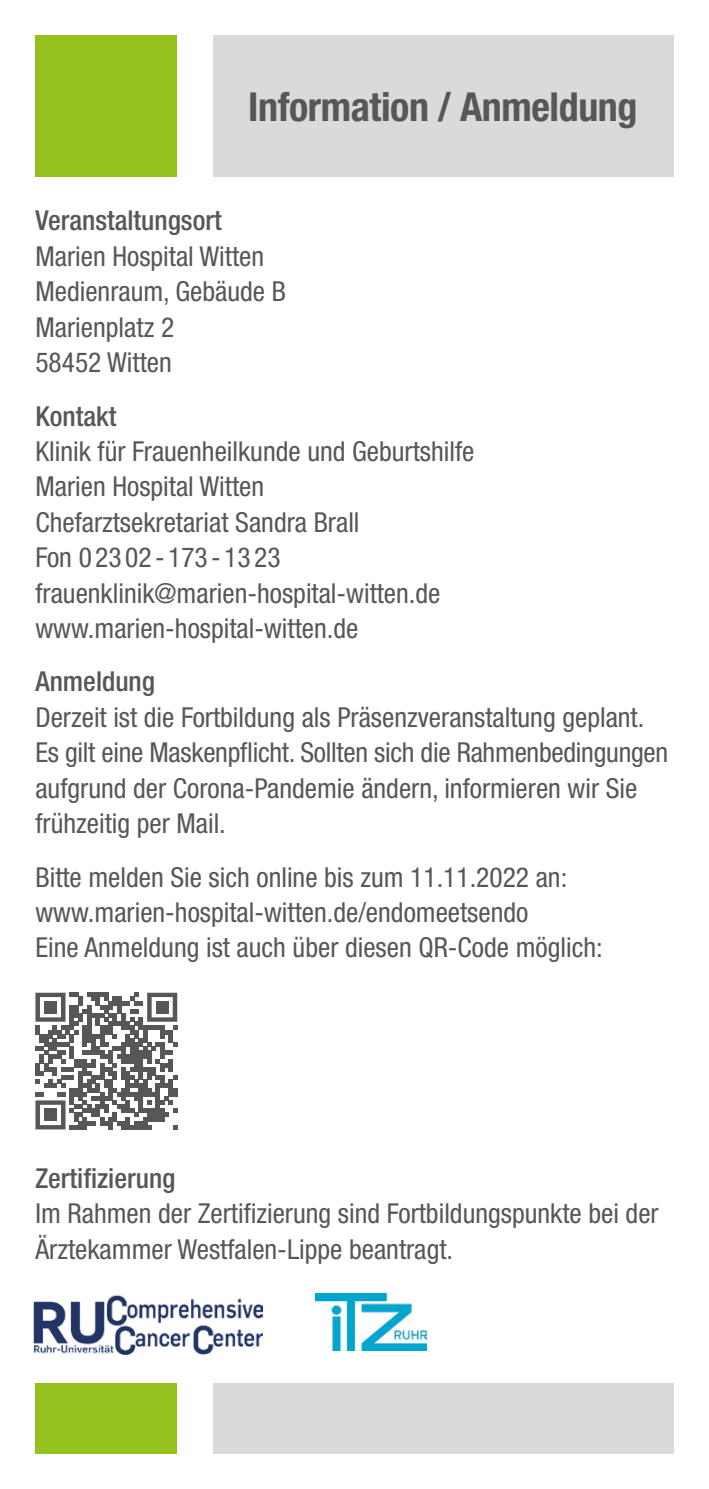
<style>
.page{position:relative;width:709px;height:1489px;background:#fff}
.page>*{position:absolute;margin:0;border:0;box-sizing:border-box;transform-origin:0 0}
.t1{font:700 condensed 40px "Helvetica Neue LT Std";letter-spacing:-.01em;color:#575756}
.t2{font:condensed 27.5px/35.5px "Helvetica Neue LT Std";color:#575756}
.t3{font:500 condensed 27.5px "Helvetica Neue LT Std";color:#575756}
</style>
<div class="page">
<div style="left:213px;top:35px;width:460px;height:142px;background:#dadada"></div>
<div style="left:35px;top:35px;width:142px;height:142px;background:#95c11f"></div>
<div style="left:213px;top:1382px;width:460px;height:71px;background:#dadada"></div>
<div style="left:35px;top:1382px;width:142px;height:71px;background:#95c11f"></div>
<svg style="left:35px;top:992px;width:142px;height:137px"></svg>
<div style="left:44px;top:1000px;width:13px;height:13px;background:#575756"></div>
<div style="left:156px;top:1000px;width:13px;height:13px;background:#575756"></div>
<div style="left:44px;top:1108px;width:13px;height:13px;background:#575756"></div>
<img style="left:315px;top:1293px;width:111px;height:57px">
<img style="left:33px;top:1295px;width:229px;height:59px">
<h1 class="t1" style="left:248px;top:82px;width:391px">Information / Anmeldung</h1>
<p class="t3" style="left:35px;top:204px;width:188px">Veranstaltungsort</p>
<p class="t2" style="left:35px;top:238px;width:252px">Marien Hospital Witten<br>Medienraum, Gebäude B<br>Marienplatz 2<br>58452 Witten</p>
<p class="t3" style="left:35px;top:399px;width:82px">Kontakt</p>
<p class="t2" style="left:35px;top:433px;width:440px">Klinik für Frauenheilkunde und Geburtshilfe Marien Hospital Witten<br>Chefarztsekretariat Sandra Brall<br>Fon 0 23 02 - 173 - 13 23 frauenklinik@marien-hospital-witten.de www.marien-hospital-witten.de</p>
<p class="t3" style="left:35px;top:665px;width:121px">Anmeldung</p>
<p class="t2" style="left:35px;top:699px;width:634px">Derzeit ist die Fortbildung als Präsenzveranstaltung geplant.<br>Es gilt eine Maskenpflicht. Sollten sich die Rahmenbedingungen aufgrund der Corona-Pandemie ändern, informieren wir Sie frühzeitig per Mail.</p>
<p class="t2" style="left:35px;top:858px;width:569px">Bitte melden Sie sich online bis zum 11.11.2022 an: www.marien-hospital-witten.de/endomeetsendo<br>Eine Anmeldung ist auch über diesen QR-Code möglich:</p>
<p class="t3" style="left:35px;top:1161px;width:142px">Zertifizierung</p>
<p class="t2" style="left:35px;top:1195px;width:625px">Im Rahmen der Zertifizierung sind Fortbildungspunkte bei der<br>Ärztekammer Westfalen-Lippe beantragt.</p>
</div>
